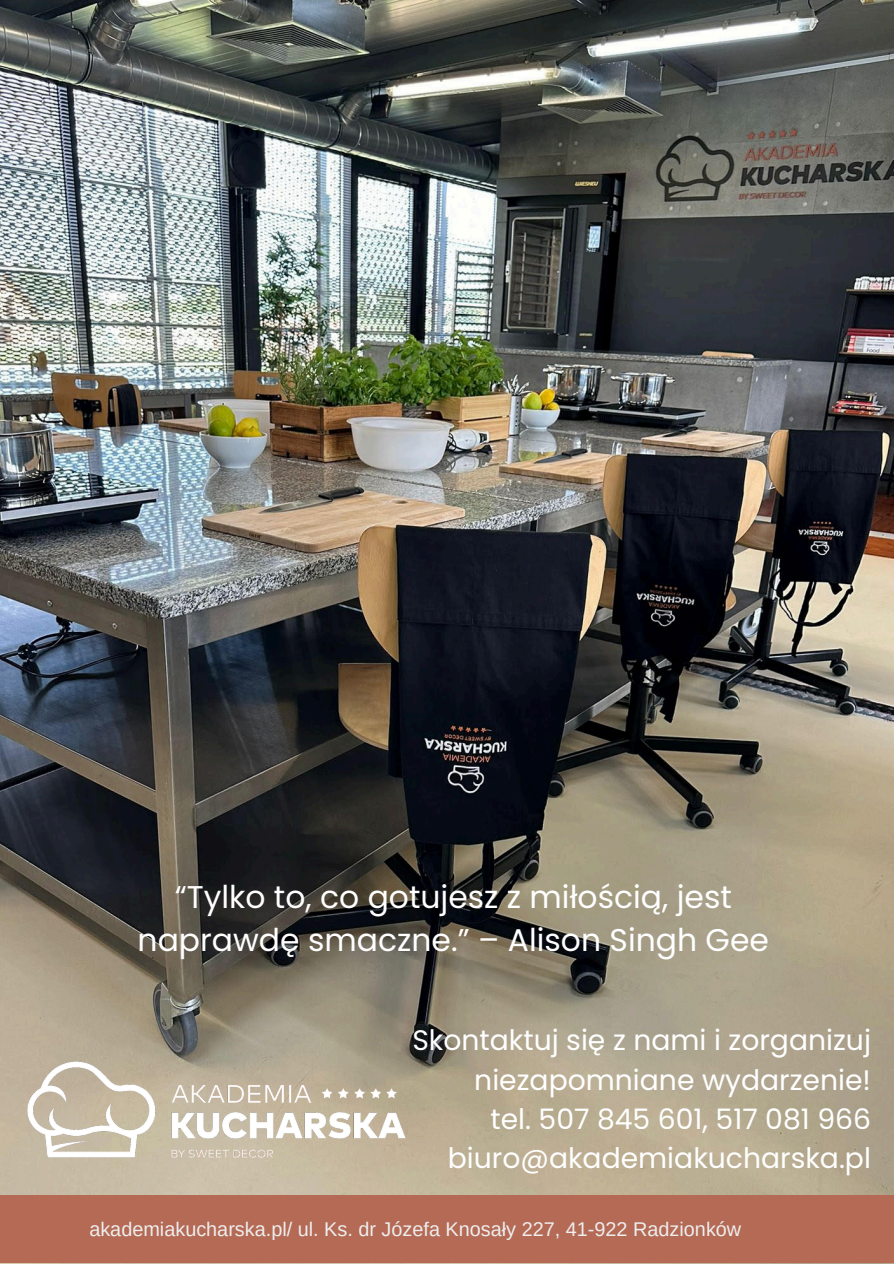
<style>
.page{position:relative;width:894px;height:1264px;background:#fff}
.page>*{position:absolute;margin:0;border:0;box-sizing:border-box;transform-origin:0 0}
.t1{font:31.35px/43.3px "Poppins";color:#fff;text-align:center}
.t2{font:28.2px/39.5px "Poppins";color:#fff;text-align:right}
.t3{font:19.8px "Arimo";color:#eee}
</style>
<div class="page">
<img style="left:0;top:0;width:893px;height:1195px">
<div style="left:0;top:1195px;width:893px;height:68px;background:#b46a55"></div>
<img style="left:0;top:1045px;width:470px;height:128px">
<p class="t1" style="left:138px;top:874px;width:632px">“Tylko to, co gotujesz z miłością, jest naprawdę smaczne.” – Alison Singh Gee</p>
<p class="t2" style="left:412px;top:1020px;width:460px">Skontaktuj się z nami i zorganizuj niezapomniane wydarzenie!<br>tel. 507 845 601, 517 081 966 biuro@akademiakucharska.pl</p>
<h2 class="t3" style="left:89px;top:1218px;width:653px">akademiakucharska.pl/ ul. Ks. dr Józefa Knosały 227, 41-922 Radzionków</h2>
</div>
